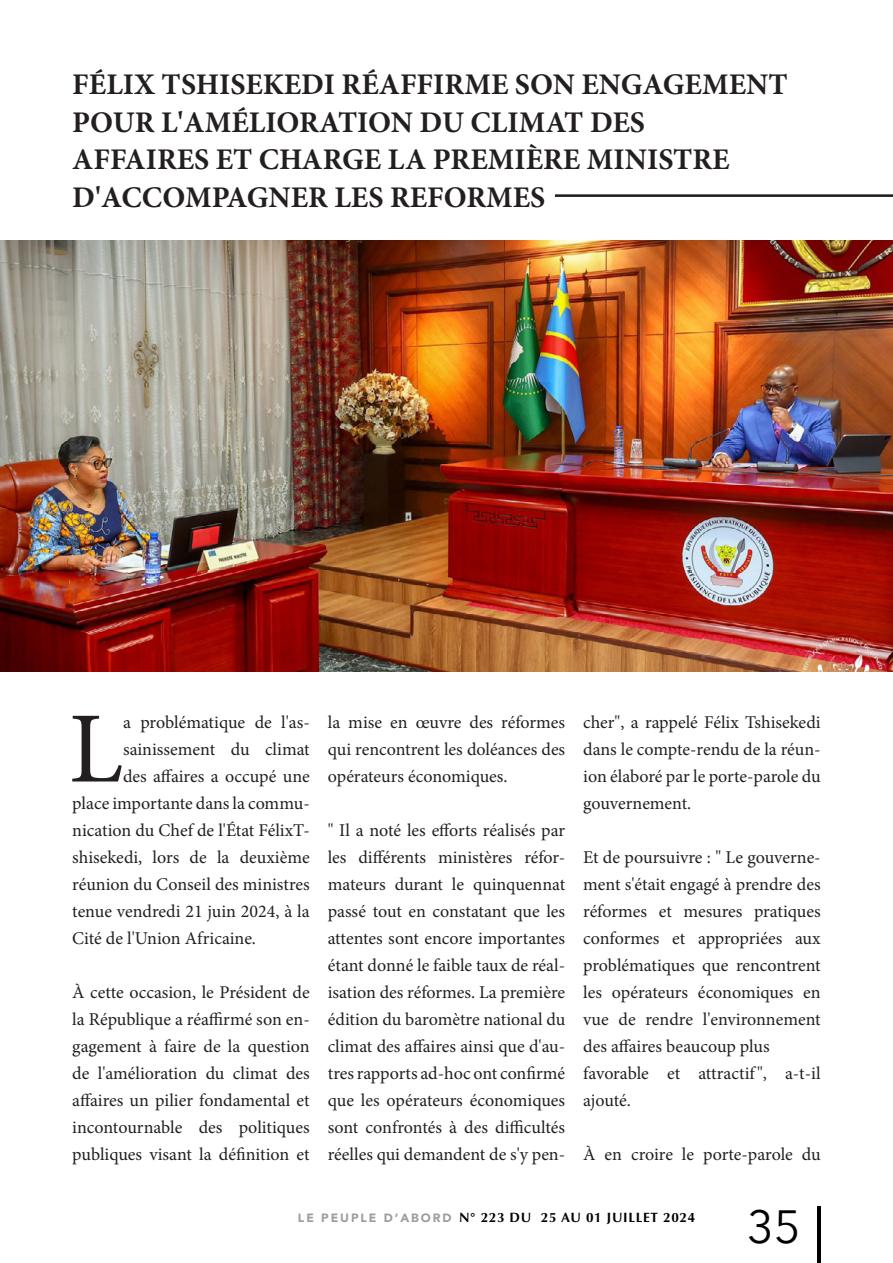
<style>
.page{position:relative;width:893px;height:1263px;background:#fff}
.page>*{position:absolute;margin:0;border:0;box-sizing:border-box;transform-origin:0 0}
.Texte_de_titre-_Alig{font:101.1px "Minion Pro";color:#231f20}
.t1{font:46.5px "Avenir Next";color:#000}
.t2{font:700 30px/37.5px "Minion Pro";color:#231f20}
.Texte_de_titre-_Alig-2{font:18px/27px "Minion Pro";color:#231f20;text-align:justify}
.t3{font:700 13.5px "Optima";letter-spacing:.05em;color:#000}
.s1{font-family:"Avenir";font-weight:900;font-size:12px;color:#9b9da0}
</style>
<div class="page">
<hr style="left:817px;top:1206px;width:4px;height:57px;background:#000">
<img style="left:0;top:240px;width:893px;height:431px">
<hr style="left:555px;top:194px;width:338px;height:3px;background:#231f20">
<p class="t2" style="left:72px;top:65px;width:717px">FÉLIX TSHISEKEDI RÉAFFIRME SON ENGAGEMENT POUR L'AMÉLIORATION DU CLIMAT DES AFFAIRES ET CHARGE LA PREMIÈRE MINISTRE D'ACCOMPAGNER LES REFORMES</p>
<p class="Texte_de_titre-_Alig" style="left:69px;top:681px;width:56px">L</p>
<p class="Texte_de_titre-_Alig-2" style="left:123px;top:708px;width:188px">a problématique de l'as-</p>
<p class="Texte_de_titre-_Alig-2" style="left:123px;top:735px;width:188px">sainissement du climat</p>
<p class="Texte_de_titre-_Alig-2" style="left:123px;top:762px;width:188px">des affaires a occupé une</p>
<p class="Texte_de_titre-_Alig-2" style="left:72px;top:789px;width:239px">place importante dans la commu-</p>
<p class="Texte_de_titre-_Alig-2" style="left:72px;top:816px;width:239px">nication du Chef de l'État FélixT-</p>
<p class="Texte_de_titre-_Alig-2" style="left:72px;top:843px;width:239px">shisekedi, lors de la deuxième</p>
<p class="Texte_de_titre-_Alig-2" style="left:72px;top:870px;width:239px">réunion du Conseil des ministres</p>
<p class="Texte_de_titre-_Alig-2" style="left:72px;top:897px;width:239px">tenue vendredi 21 juin 2024, à la</p>
<p class="Texte_de_titre-_Alig-2" style="left:72px;top:924px;width:185px">Cité de l'Union Africaine.</p>
<p class="Texte_de_titre-_Alig-2" style="left:72px;top:978px;width:239px">À cette occasion, le Président de la République a réaffirmé son en&shy;gagement à faire de la question de l'amélioration du climat des affaires un pilier fondamental et incontournable des politiques publiques visant la définition et</p>
<p class="Texte_de_titre-_Alig-2" style="left:328px;top:708px;width:239px">la mise en œuvre des réformes qui rencontrent les doléances des opérateurs économiques.</p>
<p class="Texte_de_titre-_Alig-2" style="left:328px;top:816px;width:239px">" Il a noté les efforts réalisés par les différents ministères réfor&shy;mateurs durant le quinquennat passé tout en constatant que les attentes sont encore importantes étant donné le faible taux de réal&shy;isation des réformes. La première édition du baromètre national du climat des affaires ainsi que d'au&shy;tres rapports ad-hoc ont confirmé que les opérateurs économiques sont confrontés à des difficultés réelles qui demandent de s'y pen-</p>
<p class="Texte_de_titre-_Alig-2" style="left:583px;top:708px;width:239px">cher", a rappelé Félix Tshisekedi dans le compte-rendu de la réun&shy;ion élaboré par le porte-parole du gouvernement.</p>
<p class="Texte_de_titre-_Alig-2" style="left:583px;top:843px;width:239px">Et de poursuivre : " Le gouverne&shy;ment s'était engagé à prendre des réformes et mesures pratiques conformes et appropriées aux problématiques que rencontrent les opérateurs économiques en vue de rendre l'environnement des affaires beaucoup plus</p>
<p class="Texte_de_titre-_Alig-2" style="left:583px;top:1059px;width:239px">favorable et attractif ", a-t-il ajouté.</p>
<p class="Texte_de_titre-_Alig-2" style="left:583px;top:1140px;width:239px">À en croire le porte-parole du</p>
<p class="t3" style="left:298px;top:1210px;width:399px"><span class="s1">LE PEUPLE D’ABORD</span> N° 223 DU 25 AU 01 JUILLET 2024</p>
<h2 class="t1" style="left:747px;top:1187px;width:55px">35</h2>
</div>
